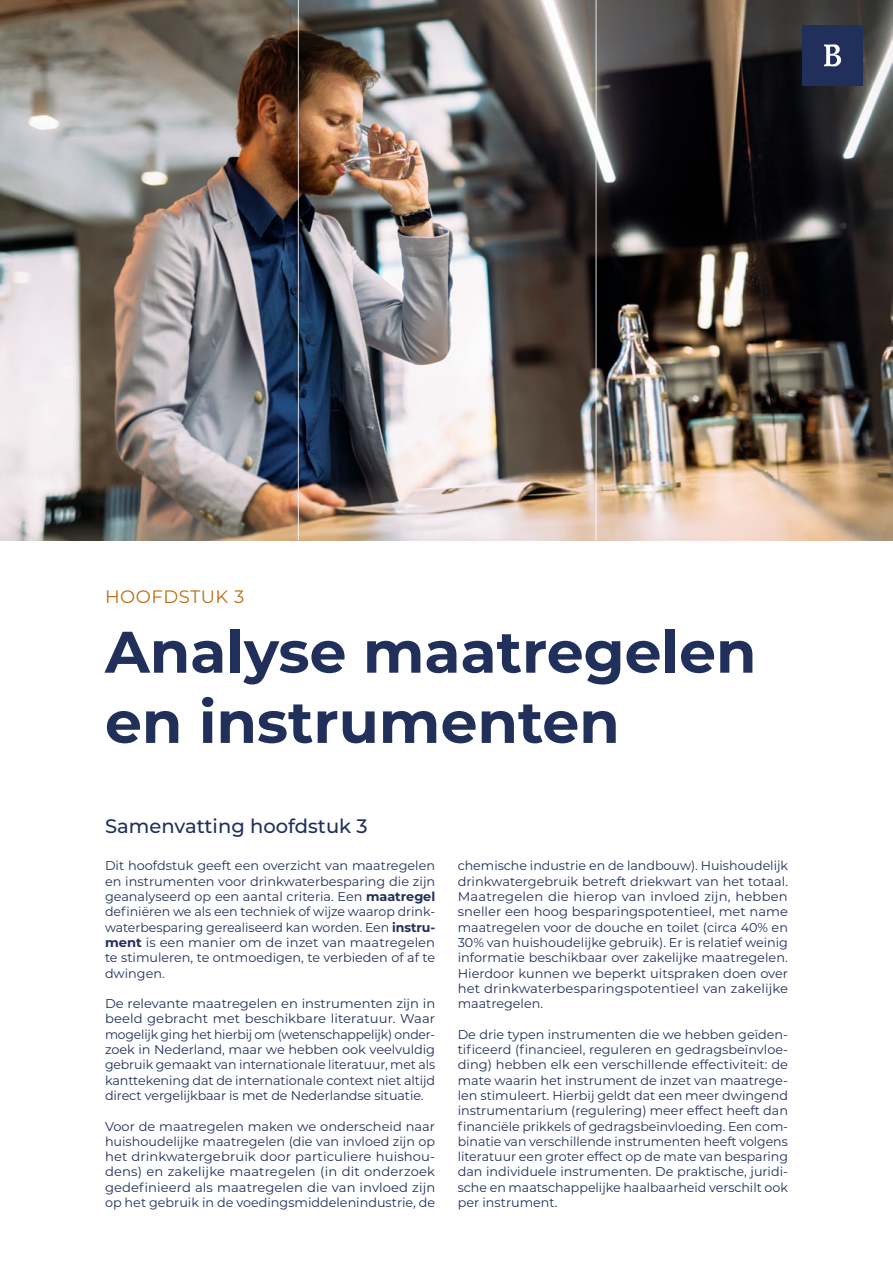
<style>
.page{position:relative;width:893px;height:1263px;background:#fff}
.page>*{position:absolute;margin:0;border:0;box-sizing:border-box;transform-origin:0 0}
.Kop_1{font:700 58.5px/70.2px "Montserrat";color:#21305b}
.Kop_2_zonder_insprin{font:500 19.5px "Montserrat";color:#21305b}
.Hoofdstuknummer_labe{font:18px "Montserrat";letter-spacing:.03em;color:#ba6e15}
.Samenvatting{font:12.75px/15.3px "Montserrat";color:#21305b;text-align:justify}
.s1{font-weight:700}
</style>
<div class="page">
<img style="left:0;top:0;width:893px;height:540px">
<div style="left:802px;top:25px;width:60px;height:60px;background:#21305b"></div>
<svg style="left:824px;top:44px;width:17px;height:22px"></svg>
<hr style="left:298px;top:0;width:1px;height:540px;background:#fff">
<hr style="left:595px;top:0;width:2px;height:540px;background:#fff">
<p class="Hoofdstuknummer_labe" style="left:105px;top:584px;width:138px">HOOFDSTUK 3</p>
<h1 class="Kop_1" style="left:105px;top:614px;width:653px">Analyse maatregelen en instrumenten</h1>
<h2 class="Kop_2_zonder_insprin" style="left:105px;top:812px;width:261px">Samenvatting hoofdstuk 3</h2>
<p class="Samenvatting" style="left:105px;top:858px;width:332px">Dit hoofdstuk geeft een overzicht van maatregelen en instrumenten voor drinkwaterbesparing die zijn geanalyseerd op een aantal criteria. Een <span class="s1">maatregel </span>definiëren we als een techniek of wijze waarop drink&shy;waterbesparing gerealiseerd kan worden. Een <span class="s1">instru&shy;ment</span> is een manier om de inzet van maatregelen te stimuleren, te ontmoedigen, te verbieden of af te dwingen.</p>
<p class="Samenvatting" style="left:105px;top:995px;width:332px">De relevante maatregelen en instrumenten zijn in beeld gebracht met beschikbare literatuur. Waar mogelijk ging het hierbij om (wetenschappelijk) onder&shy;zoek in Nederland, maar we hebben ook veelvuldig gebruik gemaakt van internationale literatuur, met als kanttekening dat de internationale context niet altijd direct vergelijkbaar is met de Nederlandse situatie.</p>
<p class="Samenvatting" style="left:105px;top:1118px;width:332px">Voor de maatregelen maken we onderscheid naar huishoudelijke maatregelen (die van invloed zijn op het drinkwatergebruik door particuliere huishou&shy;dens) en zakelijke maatregelen (in dit onderzoek gedefinieerd als maatregelen die van invloed zijn op het gebruik in de voedingsmiddelenindustrie, de</p>
<p class="Samenvatting" style="left:458px;top:858px;width:332px">chemische industrie en de landbouw). Huishoudelijk drinkwatergebruik betreft driekwart van het totaal.<br>Maatregelen die hierop van invloed zijn, hebben sneller een hoog besparingspotentieel, met name maatregelen voor de douche en toilet (circa 40% en 30% van huishoudelijke gebruik). Er is relatief weinig informatie beschikbaar over zakelijke maatregelen.<br>Hierdoor kunnen we beperkt uitspraken doen over het drinkwaterbesparingspotentieel van zakelijke maatregelen.</p>
<p class="Samenvatting" style="left:458px;top:1026px;width:332px">De drie typen instrumenten die we hebben geïden&shy;tificeerd (financieel, reguleren en gedragsbeïnvloe&shy;ding) hebben elk een verschillende effectiviteit: de mate waarin het instrument de inzet van maatrege&shy;len stimuleert. Hierbij geldt dat een meer dwingend instrumentarium (regulering) meer effect heeft dan financiële prikkels of gedragsbeïnvloeding. Een com&shy;binatie van verschillende instrumenten heeft volgens literatuur een groter effect op de mate van besparing dan individuele instrumenten. De praktische, juridi&shy;sche en maatschappelijke haalbaarheid verschilt ook per instrument.</p>
</div>
